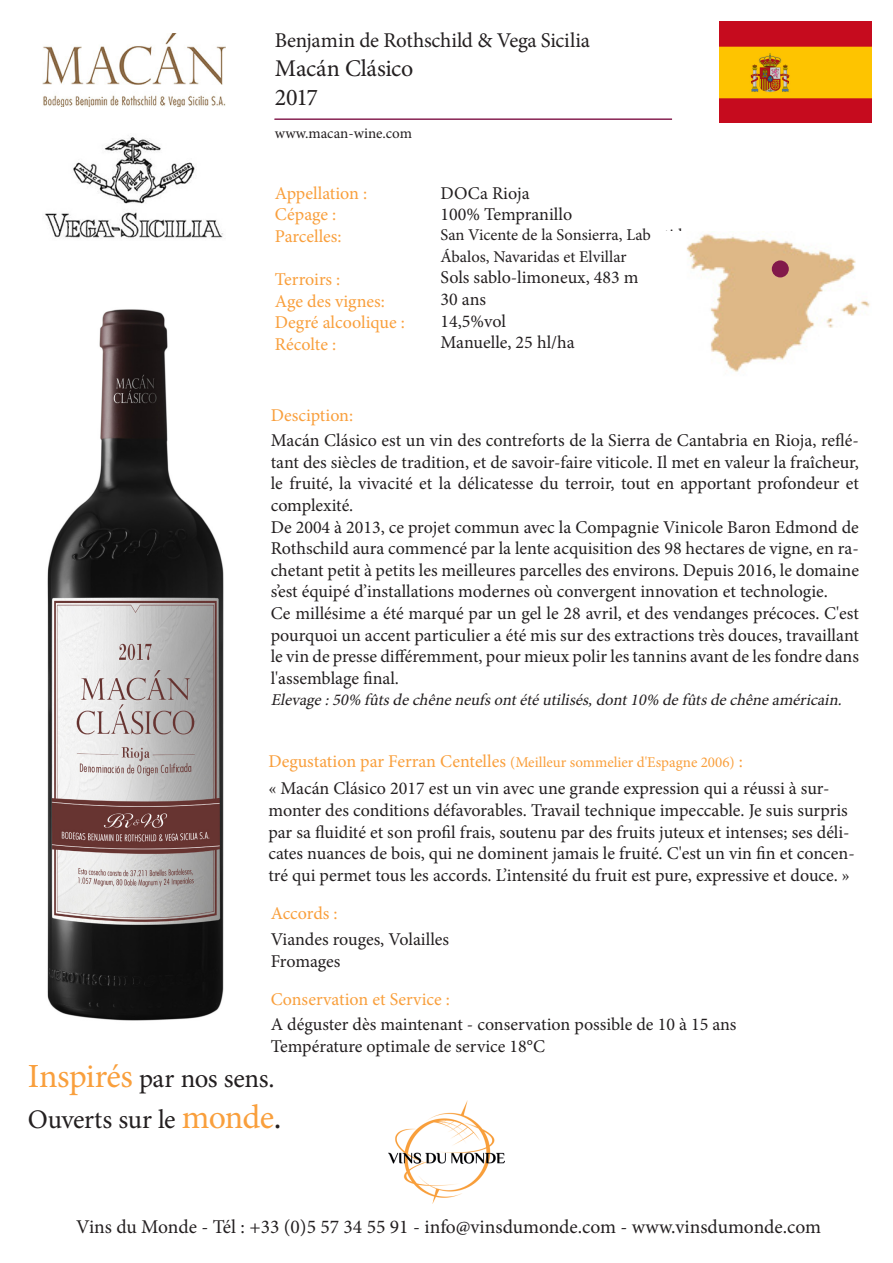
<style>
.page{position:relative;width:893px;height:1263px;background:#fff}
.page>*{position:absolute;margin:0;border:0;box-sizing:border-box;transform-origin:0 0}
.t1{font:26.85px/40.7px "Minion Pro";letter-spacing:-.015em;color:#231f20}
.t2{font:24px "Minion Pro";letter-spacing:-.015em;color:#231f20}
.t3{font:21px "Minion Pro";letter-spacing:-.01em;color:#231f20}
.t4{font:19.5px "Minion Pro";color:#231f20}
.t5{font:18px/21.6px "Minion Pro";color:#231f20}
.t6{font:18px/21.6px "Minion Pro";color:#f99f3c}
.t7{font:italic 16.5px "Minion Pro";color:#231f20}
.t8{font:16.5px/21.6px "Minion Pro";color:#231f20}
.t9{font:15px "Minion Pro";color:#f99f3c}
.t10{font:15px "Minion Pro";color:#231f20}
.s1{font-size:18px}
.s2{font-size:33.9px;color:#f99f3c}
.s3{font-size:33.9px}
</style>
<div class="page">
<img style="left:388px;top:1101px;width:117px;height:102px">
<img style="left:47px;top:309px;width:177px;height:712px">
<img style="left:686px;top:234px;width:184px;height:138px">
<hr style="left:274px;top:119px;width:398px;height:1px;background:#82194a">
<img style="left:719px;top:22px;width:152px;height:101px">
<img style="left:42px;top:34px;width:183px;height:73px">
<img style="left:45px;top:137px;width:178px;height:102px">
<div style="left:772px;top:260px;width:17px;height:17px;background:#82194a;border-radius:50%"></div>
<p class="t3" style="left:275px;top:26px;width:317px">Benjamin de Rothschild &amp; Vega Sicilia</p>
<p class="t2" style="left:275px;top:52px;width:140px">Macán Clásico</p>
<p class="t2" style="left:275px;top:81px;width:44px">2017</p>
<p class="t10" style="left:275px;top:123px;width:139px">www.macan-wine.com</p>
<p class="t6" style="left:275px;top:182px;width:94px">Appellation :<br>Cépage :</p>
<p class="t6" style="left:275px;top:226px;width:68px">Parcelles:</p>
<p class="t6" style="left:275px;top:269px;width:67px">Terroirs :</p>
<p class="t6" style="left:275px;top:290px;width:111px">Age des vignes:</p>
<p class="t6" style="left:275px;top:312px;width:132px">Degré alcoolique :</p>
<p class="t6" style="left:275px;top:334px;width:63px">Récolte :</p>
<p class="t6" style="left:271px;top:404px;width:84px">Desciption:</p>
<p class="t5" style="left:441px;top:182px;width:91px">DOCa Rioja</p>
<p class="t5" style="left:441px;top:204px;width:133px">100% Tempranillo</p>
<p class="t8" style="left:441px;top:224px;width:254px">San Vicente de la Sonsierra, Labastida,<br>Ábalos, Navaridas et Elvillar</p>
<p class="t5" style="left:441px;top:267px;width:200px">Sols sablo-limoneux, 483 m</p>
<p class="t5" style="left:441px;top:288px;width:47px">30 ans</p>
<p class="t5" style="left:441px;top:310px;width:136px">14,5%vol<br>Manuelle, 25 hl/ha</p>
<p class="t5" style="left:271px;top:430px;width:590px;text-align:justify">Macán Clásico est un vin des contreforts de la Sierra de Cantabria en Rioja, reflé&shy;tant des siècles de tradition, et de savoir-faire viticole. Il met en valeur la fraîcheur, le fruité, la vivacité et la délicatesse du terroir, tout en apportant profondeur et complexité.</p>
<p class="t5" style="left:271px;top:516px;width:590px;text-align:justify">De 2004 à 2013, ce projet commun avec la Compagnie Vinicole Baron Edmond de Rothschild aura commencé par la lente acquisition des 98 hectares de vigne, en ra&shy;chetant petit à petits les meilleures parcelles des environs. Depuis 2016, le domaine s’est équipé d’installations modernes où convergent innovation et technologie.</p>
<p class="t5" style="left:271px;top:602px;width:590px;text-align:justify">Ce millésime a été marqué par un gel le 28 avril, et des vendanges précoces. C'est pourquoi un accent particulier a été mis sur des extractions très douces, travaillant le vin de presse différemment, pour mieux polir les tannins avant de les fondre dans l'assemblage final.</p>
<p class="t7" style="left:271px;top:689px;width:577px">Elevage:50% fûtsdechêneneufsontétéutilisés,dont10% defûtsdechêneaméricain.</p>
<p class="t9" style="left:268px;top:752px;width:476px"><span class="s1">Degustation par Ferran Centelles</span> (Meilleur sommelier d'Espagne 2006) <span class="s1">:</span></p>
<p class="t5" style="left:268px;top:778px;width:588px">« Macán Clásico 2017 est un vin avec une grande expression qui a réussi à sur&shy;monter des conditions défavorables. Travail technique impeccable. Je suis surpris par sa fluidité et son profil frais, soutenu par des fruits juteux et intenses; ses déli&shy;cates nuances de bois, qui ne dominent jamais le fruité. C'est un vin fin et concen&shy;tré qui permet tous les accords. L’intensité du fruit est pure, expressive et douce. »</p>
<p class="t6" style="left:271px;top:903px;width:68px">Accords :</p>
<p class="t5" style="left:271px;top:929px;width:180px">Viandes rouges, Volailles</p>
<p class="t5" style="left:271px;top:950px;width:71px">Fromages</p>
<p class="t6" style="left:271px;top:988px;width:181px">Conservation et Service :</p>
<p class="t5" style="left:271px;top:1014px;width:467px">A déguster dès maintenant - conservation possible de 10 à 15 ans<br>Température optimale de service 18°C</p>
<h1 class="t1" style="left:28px;top:1058px;width:255px"><span class="s2">Inspirés</span> par nos sens.<br>Ouverts sur le <span class="s2">monde</span><span class="s3">.</span></h1>
<p class="t4" style="left:76px;top:1213px;width:746px">Vins du Monde - Tél : +33 (0)5 57 34 55 91 - info@vinsdumonde.com - www.vinsdumonde.com</p>
</div>
